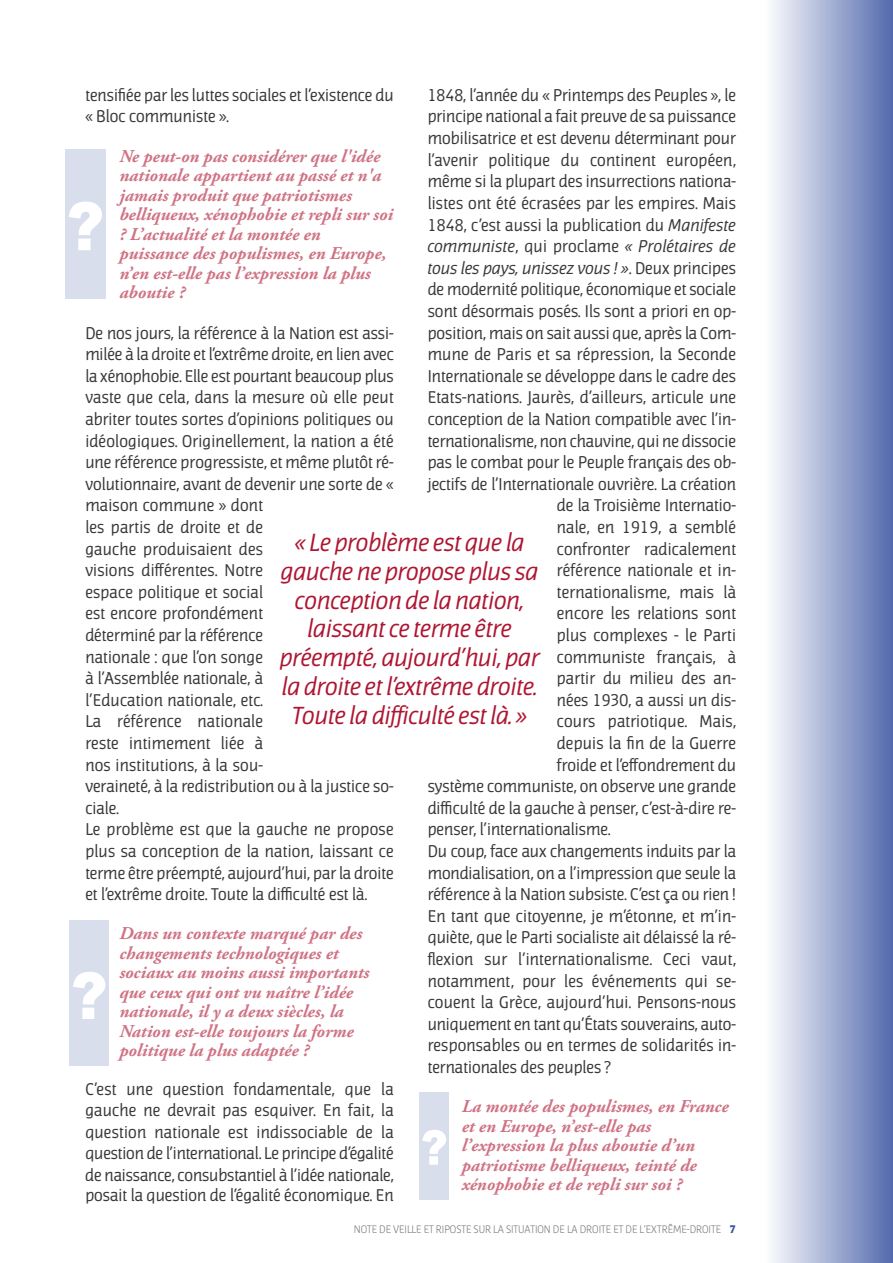
<style>
.page{position:relative;width:893px;height:1263px;background:#fff}
.page>*{position:absolute;margin:0;border:0;box-sizing:border-box;transform-origin:0 0}
.t1{font:italic 24px/28.8px "Jaures";color:#ae1632;text-align:center}
.t2{font:italic 700 18px/19.5px "Adobe Garamond Pro";color:#cf7384}
.t3{font:16.5px/21.6px "Jaures";letter-spacing:.005em;color:#39383a}
.t4{font:italic 16.5px "Jaures";letter-spacing:.015em;color:#39383a}
.t5{font:300 10.5px "Jaures";color:#747475}
.s1{font-style:italic}
.s2{font-style:normal}
.s3{font-weight:900;color:#3f58a2}
</style>
<div class="page">
<div style="left:767px;top:0;width:126px;height:1263px;background:linear-gradient(to right,#fbfcfd,#546aad)"></div>
<div style="left:65px;top:149px;width:41px;height:149px;background:#d8deec"></div>
<svg style="left:69px;top:202px;width:33px;height:48px"></svg>
<div style="left:69px;top:920px;width:40px;height:146px;background:#d8deec"></div>
<svg style="left:73px;top:972px;width:32px;height:47px"></svg>
<div style="left:420px;top:1092px;width:29px;height:107px;background:#d8deec"></div>
<svg style="left:422px;top:1130px;width:24px;height:35px"></svg>
<p class="t3" style="left:85px;top:84px;width:310px">tensifiée par les luttes sociales et l’existence du « Bloc communiste ».</p>
<p class="t2" style="left:119px;top:148px;width:275px">Ne peut-on pas considérer que l'idée nationale appartient au passé et n'a jamais produit que patriotismes belliqueux, xénophobie et repli sur soi ? L’actualité et la montée en puissance des populismes, en Europe, n’en est-elle pas l’expression la plus aboutie ?</p>
<p class="t3" style="left:85px;top:322px;width:310px">De nos jours, la référence à la Nation est assi&shy;milée à la droite et l’extrême droite, en lien avec la xénophobie. Elle est pourtant beaucoup plus vaste que cela, dans la mesure où elle peut abriter toutes sortes d’opinions politiques ou idéologiques. Originellement, la nation a été une référence progressiste, et même plutôt ré&shy;volutionnaire, avant de devenir une sorte de « maison commune » dont<br>les partis de droite et de<br>gauche produisaient des<br>visions différentes. Notre<br>espace politique et social<br>est encore profondément<br>déterminé par la référence<br>nationale : que l’on songe<br>à l’Assemblée nationale, à<br>l’Education nationale, etc.<br>La référence nationale<br>reste intimement liée à<br>nos institutions, à la sou-<br>veraineté, à la redistribution ou à la justice so&shy;ciale.<br>Le problème est que la gauche ne propose plus sa conception de la nation, laissant ce terme être préempté, aujourd’hui, par la droite et l’extrême droite. Toute la difficulté est là.</p>
<p class="t2" style="left:119px;top:925px;width:252px">Dans un contexte marqué par des changements technologiques et sociaux au moins aussi importants que ceux qui ont vu naître l’idée nationale, il y a deux siècles, la<br>Nation est-elle toujours la forme politique la plus adaptée ?</p>
<p class="t3" style="left:85px;top:1078px;width:310px;text-align:justify">C’est une question fondamentale, que la gauche ne devrait pas esquiver. En fait, la question nationale est indissociable de la question de l’international. Le principe d’égalité de naissance, consubstantiel à l’idée nationale,</p>
<p class="t3" style="left:85px;top:1184px;width:310px">posait la question de l’égalité économique. En</p>
<p class="t3" style="left:428px;top:84px;width:310px">1848, l’année du « Printemps des Peuples », le</p>
<p class="t3" style="left:428px;top:106px;width:310px">principe national a fait preuve de sa puissance</p>
<p class="t3" style="left:428px;top:128px;width:310px">mobilisatrice et est devenu déterminant pour</p>
<p class="t3" style="left:428px;top:149px;width:310px">l’avenir politique du continent européen,</p>
<p class="t3" style="left:428px;top:171px;width:310px">même si la plupart des insurrections nationa-</p>
<p class="t3" style="left:428px;top:192px;width:310px">listes ont été écrasées par les empires. Mais</p>
<p class="t3" style="left:428px;top:214px;width:310px">1848, c’est aussi la publication du <span class="s1">Manifeste</span></p>
<p class="t4" style="left:428px;top:237px;width:310px">communiste<span class="s2">, qui proclame</span> « Prolétaires de</p>
<p class="t4" style="left:428px;top:258px;width:310px">tous les pays, unissez vous ! »<span class="s2">. Deux principes</span></p>
<p class="t3" style="left:428px;top:279px;width:310px">de modernité politique, économique et sociale</p>
<p class="t3" style="left:428px;top:300px;width:310px">sont désormais posés. Ils sont a priori en op-</p>
<p class="t3" style="left:428px;top:322px;width:310px">position, mais on sait aussi que, après la Com-</p>
<p class="t3" style="left:428px;top:344px;width:310px">mune de Paris et sa répression, la Seconde</p>
<p class="t3" style="left:428px;top:365px;width:310px">Internationale se développe dans le cadre des</p>
<p class="t3" style="left:428px;top:387px;width:310px">Etats-nations. Jaurès, d’ailleurs, articule une</p>
<p class="t3" style="left:428px;top:408px;width:310px">conception de la Nation compatible avec l’in-</p>
<p class="t3" style="left:428px;top:430px;width:310px">ternationalisme, non chauvine, qui ne dissocie</p>
<p class="t3" style="left:428px;top:452px;width:310px">pas le combat pour le Peuple français des ob-</p>
<p class="t3" style="left:428px;top:473px;width:310px">jectifs de l’Internationale ouvrière. La création</p>
<p class="t3" style="left:557px;top:495px;width:181px">de la Troisième Internatio-</p>
<p class="t3" style="left:557px;top:516px;width:181px">nale, en 1919, a semblé</p>
<p class="t3" style="left:557px;top:538px;width:181px">confronter radicalement</p>
<p class="t3" style="left:557px;top:560px;width:181px">référence nationale et in-</p>
<p class="t3" style="left:557px;top:581px;width:181px">ternationalisme, mais là</p>
<p class="t3" style="left:557px;top:603px;width:181px">encore les relations sont</p>
<p class="t3" style="left:557px;top:624px;width:181px">plus complexes - le Parti</p>
<p class="t3" style="left:557px;top:646px;width:181px">communiste français, à</p>
<p class="t3" style="left:557px;top:668px;width:181px">partir du milieu des an-</p>
<p class="t3" style="left:557px;top:689px;width:181px">nées 1930, a aussi un dis-</p>
<p class="t3" style="left:557px;top:711px;width:181px">cours patriotique. Mais,</p>
<p class="t3" style="left:557px;top:732px;width:181px">depuis la fin de la Guerre</p>
<p class="t3" style="left:557px;top:754px;width:181px">froide et l’effondrement du</p>
<p class="t3" style="left:428px;top:776px;width:310px">système communiste, on observe une grande</p>
<p class="t3" style="left:428px;top:797px;width:310px">difficulté de la gauche à penser, c’est-à-dire re-</p>
<p class="t3" style="left:428px;top:819px;width:184px">penser, l’internationalisme.</p>
<p class="t3" style="left:428px;top:840px;width:310px">Du coup, face aux changements induits par la</p>
<p class="t3" style="left:428px;top:862px;width:310px">mondialisation, on a l’impression que seule la</p>
<p class="t3" style="left:428px;top:884px;width:310px">référence à la Nation subsiste. C’est ça ou rien !</p>
<p class="t3" style="left:428px;top:905px;width:310px">En tant que citoyenne, je m’étonne, et m’in-</p>
<p class="t3" style="left:428px;top:927px;width:310px">quiète, que le Parti socialiste ait délaissé la ré-</p>
<p class="t3" style="left:428px;top:948px;width:310px">flexion sur l’internationalisme. Ceci vaut,</p>
<p class="t3" style="left:428px;top:970px;width:310px">notamment, pour les événements qui se-</p>
<p class="t3" style="left:428px;top:992px;width:310px">couent la Grèce, aujourd’hui. Pensons-nous</p>
<p class="t3" style="left:428px;top:1013px;width:310px">uniquement en tant qu’États souverains, auto-</p>
<p class="t3" style="left:428px;top:1035px;width:310px">responsables ou en termes de solidarités in-</p>
<p class="t3" style="left:428px;top:1056px;width:185px">ternationales des peuples ?</p>
<p class="t2" style="left:462px;top:1098px;width:268px">La montée des populismes, en France et en Europe, n’est-elle pas l’expression la plus aboutie d’un patriotisme belliqueux, teinté de xénophobie et de repli sur soi ?</p>
<h1 class="t1" style="left:280px;top:528px;width:261px">« Le problème est que la gauche ne propose plus sa conception de la nation, laissant ce terme être préempté, aujourd’hui, par la droite et l’extrême droite.<br>Toute la difficulté est là. »</h1>
<p class="t5" style="left:354px;top:1223px;width:383px">NOTE DE VEILLE ET RIPOSTE SUR LA SITUATION DE LA DROITE ET DE L’EXTRÊME-DROITE <span class="s3">7</span></p>
</div>
